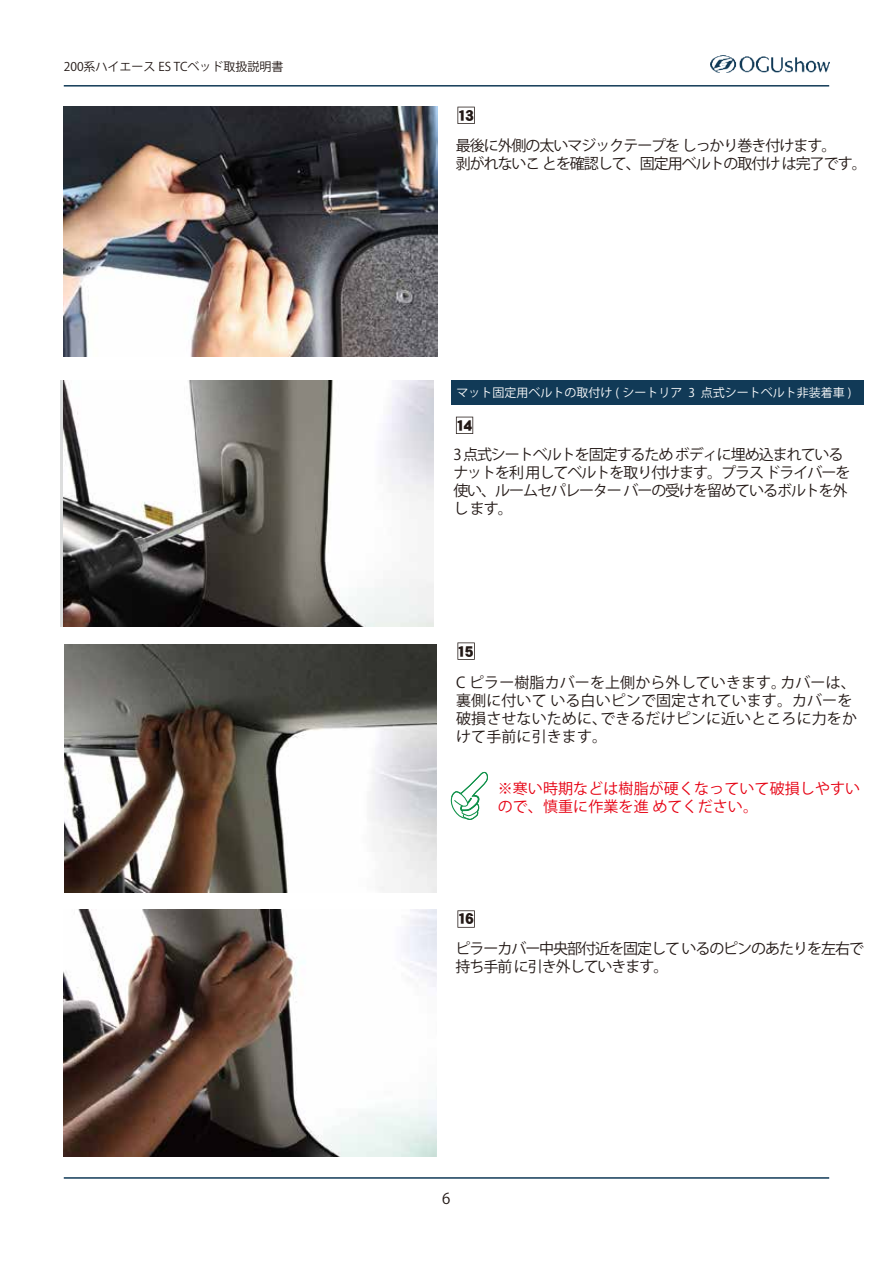
<style>
.page{position:relative;width:893px;height:1263px;background:#fff}
.page>*{position:absolute;margin:0;border:0;box-sizing:border-box;transform-origin:0 0}
.t1{font:16.5px "DF Gothic Std W10";letter-spacing:-.05em;color:#221815}
.t2{font:15px/18px "Gothic MB101 Pr 6 N Regular 83 pv RKSJ H";letter-spacing:-.07em;color:#221815}
.t3{font:15px/18px "Gothic MB101 Pr 6 N Regular 83 pv RKSJ H";letter-spacing:.005em;color:#221815}
.t4{font:15px/18px "Gothic MB101 Pr 6 N Regular 83 pv RKSJ H";letter-spacing:.005em;color:#e60012}
.t5{font:15px "Futo Go B101 Pr 6 N Bold 83 pv RKSJ H";color:#221815}
.t6{font:12px "Koz Go Pr 6 N";color:#fff}
.t7{font:12px "Gothic MB101 Pr 6 N Regular 83 pv RKSJ H";color:#221815}
</style>
<div class="page">
<svg style="left:450px;top:772px;width:38px;height:48px"></svg>
<img style="left:711px;top:55px;width:118px;height:17px">
<hr style="left:64px;top:1177px;width:765px;height:2px;background:#113a57">
<hr style="left:64px;top:85px;width:765px;height:2px;background:#113a57">
<svg style="left:457px;top:107px;width:18px;height:17px"></svg>
<svg style="left:457px;top:910px;width:18px;height:18px"></svg>
<svg style="left:456px;top:417px;width:17px;height:17px"></svg>
<svg style="left:457px;top:642px;width:18px;height:18px"></svg>
<img style="left:64px;top:107px;width:374px;height:249px">
<div style="left:451px;top:380px;width:413px;height:24px;background:#113a57"></div>
<img style="left:63px;top:380px;width:370px;height:247px">
<img style="left:64px;top:644px;width:372px;height:248px">
<img style="left:64px;top:910px;width:372px;height:247px">
<p class="t7" style="left:64px;top:60px;width:221px">200系ハイエース ES TCベッド取扱説明書</p>
<p class="t1" style="left:457px;top:107px;width:18px">13</p>
<p class="t2" style="left:456px;top:137px;width:412px">最後に外側の太いマジックテープを しっかり巻き付けます。<br>剥がれないこ とを確認して、固定用ベルトの取付け は完了です。</p>
<p class="t6" style="left:457px;top:386px;width:397px">マット固定用ベルトの取付け ( シートリア 3 点式シートベルト非装着車 )</p>
<p class="t1" style="left:456px;top:416px;width:18px">14</p>
<p class="t2" style="left:453px;top:446px;width:398px">3 点式シートベルトを固定するため ボディに埋め込まれているナットを利 用してベルトを取り付けます。プラス ドライバーを使い、ルームセパレーター バーの受けを留めているボルトを外し ます。</p>
<p class="t1" style="left:457px;top:642px;width:18px">15</p>
<p class="t3" style="left:456px;top:674px;width:402px">C ピラー樹脂カバーを上側から外していきます。カバーは、裏側に付いて いる白いピンで固定されています。カバーを破損させないために、できるだけピンに近いところに力をかけて手前に引きます。</p>
<p class="t4" style="left:498px;top:780px;width:364px">※寒い時期などは樹脂が硬くなっていて破損しやすいので、慎重に作業を進 めてください。</p>
<p class="t1" style="left:457px;top:909px;width:18px">16</p>
<p class="t2" style="left:455px;top:940px;width:410px">ピラーカバー中央部付近を固定して いるのピンのあたりを左右で持ち手前 に引き外していきます。</p>
<p class="t5" style="left:442px;top:1190px;width:10px">6</p>
</div>
